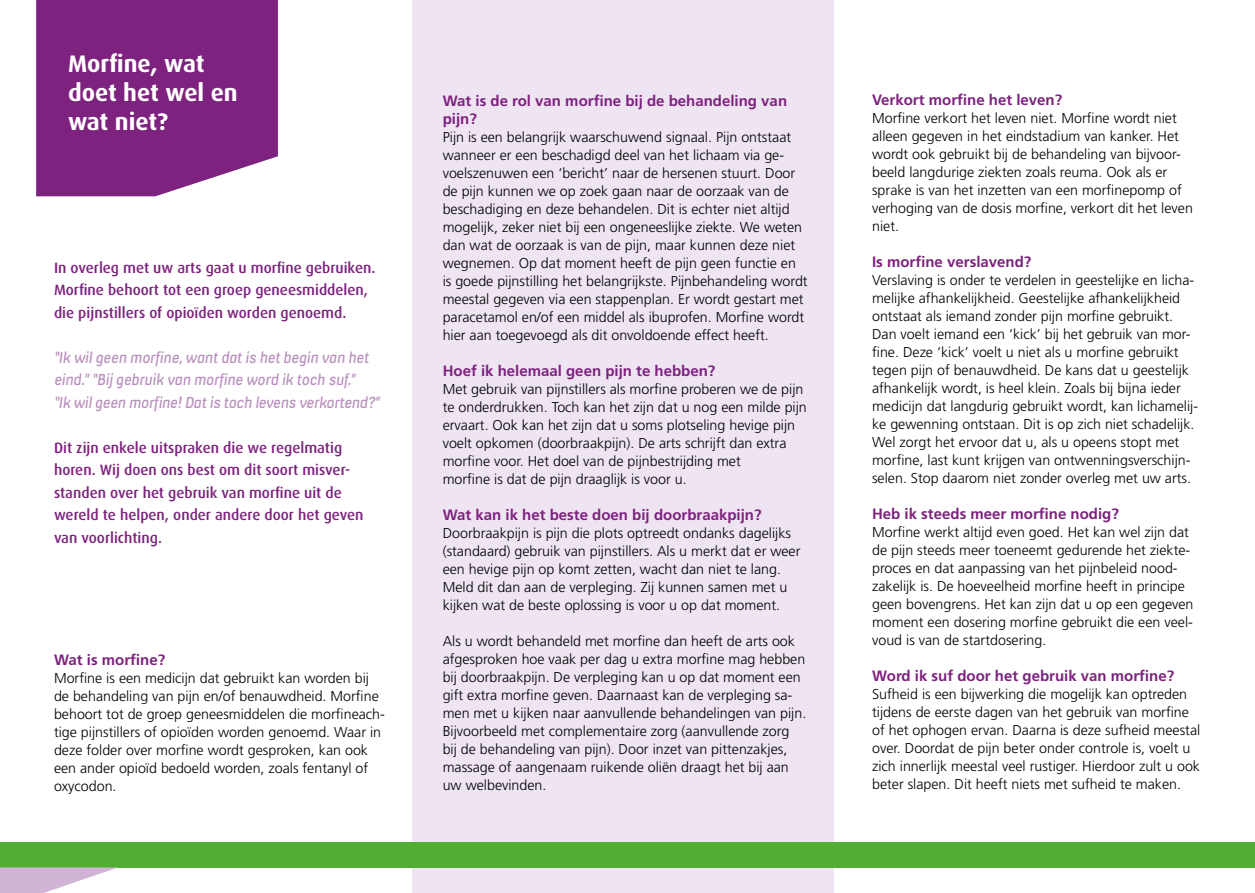
<style>
.page{position:relative;width:1255px;height:893px;background:#fff}
.page>*{position:absolute;margin:0;border:0;box-sizing:border-box;transform-origin:0 0}
.t1{font:700 24px/28.8px "Dax";color:#fff}
.t2{font:500 15px/22.5px "Dax";color:#7d227e}
.t3{font:700 15px/18px "Frutiger";color:#7d227e}
.t4{font:italic 15px/22.5px "Milibus Rg";color:#b98fbe}
.t5{font:300 14.25px/18px "Frutiger";color:#000}
</style>
<div class="page">
<div style="left:412px;top:0;width:421px;height:893px;background:#eee4f2"></div>
<div style="left:0;top:842px;width:1254px;height:25px;background:#52ae32"></div>
<svg style="left:0;top:867px;width:118px;height:26px"></svg>
<svg style="left:36px;top:0;width:242px;height:196px;background:#832d84"></svg>
<h1 class="t1" style="left:68px;top:50px;width:171px">Morfine, wat doet het wel en wat niet?</h1>
<p class="t2" style="left:54px;top:256px;width:323px">In overleg met uw arts gaat u morfine gebruiken.<br>Morfine behoort tot een groep geneesmiddelen, die pijnstillers of opioïden worden genoemd.</p>
<p class="t4" style="left:54px;top:346px;width:327px">“Ik wil geen morfine, want dat is het begin van het eind.” “Bij gebruik van morfine word ik toch suf.”<br>“Ik wil geen morfine! Dat is toch levens verkortend?”</p>
<p class="t2" style="left:54px;top:436px;width:311px">Dit zijn enkele uitspraken die we regelmatig horen. Wij doen ons best om dit soort misver&shy;standen over het gebruik van morfine uit de wereld te helpen, onder andere door het geven van voorlichting.</p>
<p class="t3" style="left:54px;top:651px;width:113px">Wat is morfine?</p>
<p class="t5" style="left:54px;top:669px;width:332px">Morfine is een medicijn dat gebruikt kan worden bij de behandeling van pijn en/of benauwdheid. Morfine behoort tot de groep geneesmiddelen die morfineach&shy;tige pijnstillers of opioïden worden genoemd. Waar in deze folder over morfine wordt gesproken, kan ook een ander opioïd bedoeld worden, zoals fentanyl of oxycodon.</p>
<p class="t3" style="left:442px;top:92px;width:346px">Wat is de rol van morfine bij de behandeling van pijn?</p>
<p class="t5" style="left:442px;top:128px;width:366px">Pijn is een belangrijk waarschuwend signaal. Pijn ontstaat wanneer er een beschadigd deel van het lichaam via ge&shy;voelszenuwen een ‘bericht’ naar de hersenen stuurt. Door de pijn kunnen we op zoek gaan naar de oorzaak van de beschadiging en deze behandelen. Dit is echter niet altijd mogelijk, zeker niet bij een ongeneeslijke ziekte. We weten dan wat de oorzaak is van de pijn, maar kunnen deze niet wegnemen. Op dat moment heeft de pijn geen functie en is goede pijnstilling het belangrijkste. Pijnbehandeling wordt meestal gegeven via een stappenplan. Er wordt gestart met paracetamol en/of een middel als ibuprofen. Morfine wordt hier aan toegevoegd als dit onvoldoende effect heeft.</p>
<p class="t3" style="left:442px;top:362px;width:274px">Hoef ik helemaal geen pijn te hebben?</p>
<p class="t5" style="left:442px;top:380px;width:366px">Met gebruik van pijnstillers als morfine proberen we de pijn te onderdrukken. Toch kan het zijn dat u nog een milde pijn ervaart. Ook kan het zijn dat u soms plotseling hevige pijn voelt opkomen (doorbraakpijn). De arts schrijft dan extra morfine voor. Het doel van de pijnbestrijding met<br>morfine is dat de pijn draaglijk is voor u.</p>
<p class="t3" style="left:442px;top:506px;width:320px">Wat kan ik het beste doen bij doorbraakpijn?</p>
<p class="t5" style="left:442px;top:524px;width:359px">Doorbraakpijn is pijn die plots optreedt ondanks dagelijks (standaard) gebruik van pijnstillers. Als u merkt dat er weer een hevige pijn op komt zetten, wacht dan niet te lang.<br>Meld dit dan aan de verpleging. Zij kunnen samen met u kijken wat de beste oplossing is voor u op dat moment.</p>
<p class="t5" style="left:442px;top:632px;width:365px">Als u wordt behandeld met morfine dan heeft de arts ook afgesproken hoe vaak per dag u extra morfine mag hebben bij doorbraakpijn. De verpleging kan u op dat moment een gift extra morfine geven. Daarnaast kan de verpleging sa&shy;men met u kijken naar aanvullende behandelingen van pijn.<br>Bijvoorbeeld met complementaire zorg (aanvullende zorg bij de behandeling van pijn). Door inzet van pittenzakjes, massage of aangenaam ruikende oliën draagt het bij aan uw welbevinden.</p>
<p class="t3" style="left:872px;top:91px;width:192px">Verkort morfine het leven?</p>
<p class="t5" style="left:872px;top:109px;width:322px">Morfine verkort het leven niet. Morfine wordt niet alleen gegeven in het eindstadium van kanker. Het wordt ook gebruikt bij de behandeling van bijvoor&shy;beeld langdurige ziekten zoals reuma. Ook als er sprake is van het inzetten van een morfinepomp of verhoging van de dosis morfine, verkort dit het leven niet.</p>
<p class="t3" style="left:872px;top:253px;width:161px">Is morfine verslavend?</p>
<p class="t5" style="left:872px;top:271px;width:327px">Verslaving is onder te verdelen in geestelijke en licha&shy;melijke afhankelijkheid. Geestelijke afhankelijkheid ontstaat als iemand zonder pijn morfine gebruikt.<br>Dan voelt iemand een ‘kick’ bij het gebruik van mor&shy;fine. Deze ‘kick’ voelt u niet als u morfine gebruikt tegen pijn of benauwdheid. De kans dat u geestelijk afhankelijk wordt, is heel klein. Zoals bij bijna ieder medicijn dat langdurig gebruikt wordt, kan lichamelij&shy;ke gewenning ontstaan. Dit is op zich niet schadelijk.<br>Wel zorgt het ervoor dat u, als u opeens stopt met morfine, last kunt krijgen van ontwenningsverschijn&shy;selen. Stop daarom niet zonder overleg met uw arts.</p>
<p class="t3" style="left:872px;top:505px;width:248px">Heb ik steeds meer morfine nodig?</p>
<p class="t5" style="left:872px;top:523px;width:323px">Morfine werkt altijd even goed. Het kan wel zijn dat de pijn steeds meer toeneemt gedurende het ziekte&shy;proces en dat aanpassing van het pijnbeleid nood&shy;zakelijk is. De hoeveelheid morfine heeft in principe geen bovengrens. Het kan zijn dat u op een gegeven moment een dosering morfine gebruikt die een veel&shy;voud is van de startdosering.</p>
<p class="t3" style="left:872px;top:667px;width:304px">Word ik suf door het gebruik van morfine?</p>
<p class="t5" style="left:872px;top:685px;width:330px">Sufheid is een bijwerking die mogelijk kan optreden tijdens de eerste dagen van het gebruik van morfine of het ophogen ervan. Daarna is deze sufheid meestal over. Doordat de pijn beter onder controle is, voelt u zich innerlijk meestal veel rustiger. Hierdoor zult u ook beter slapen. Dit heeft niets met sufheid te maken.</p>
</div>
